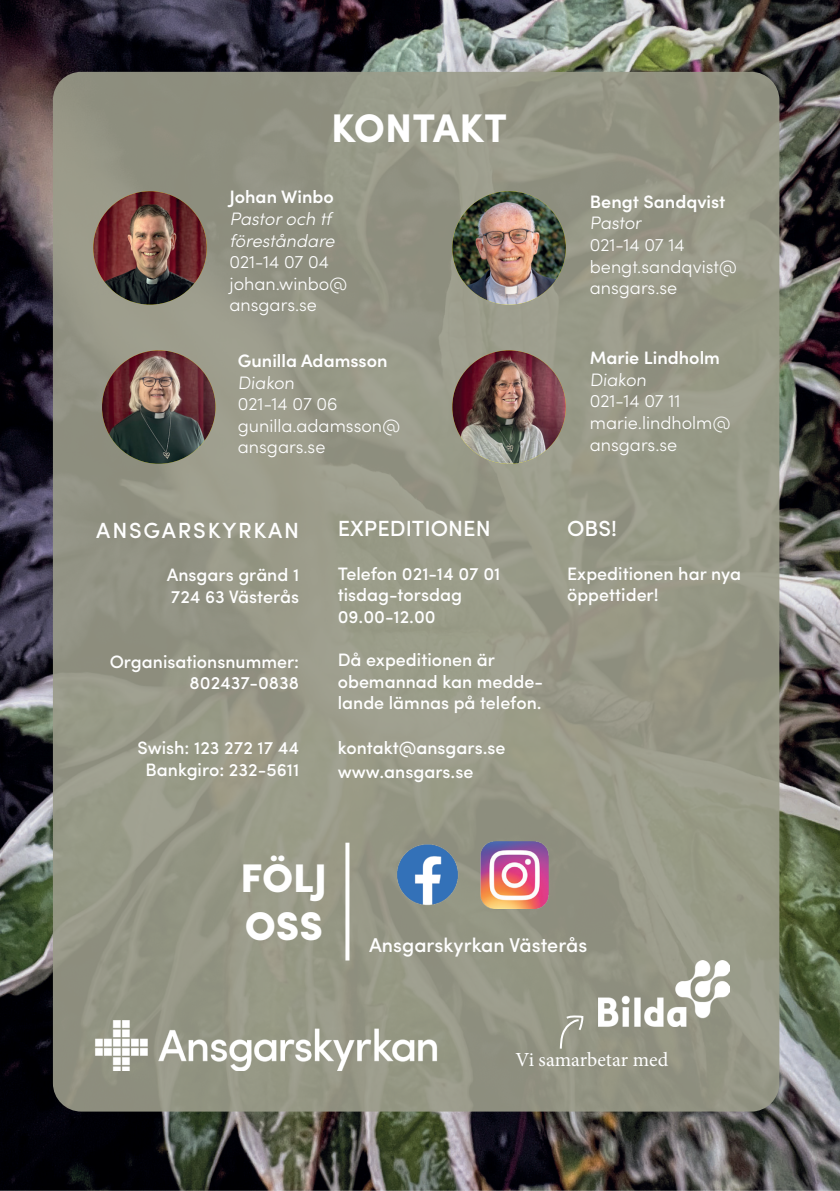
<style>
.page{position:relative;width:840px;height:1191px;background:#fff}
.page>*{position:absolute;margin:0;border:0;box-sizing:border-box;transform-origin:0 0}
.Kalender{font:700 40px "Sofia Pro";color:#fff}
.Kalender-2{font:900 40px/48px "Sofia Pro";color:#fff}
.Kalender-3{font:500 22px "Sofia Pro";color:#fff}
.Kalender-4{font:500 22px "Sofia Pro";letter-spacing:.08em;color:#fff}
.Kalender-5{font:500 20px "Sofia Pro";color:#fff}
.t1{font:20px "Minion Pro";color:#fff}
.Kalender-6{font:500 18px/21.6px "Sofia Pro";color:#fff}
.Kalender-7{font:300 18px/21.6px "Sofia Pro";color:#fff}
.Kalender-8{font:600 18px "Sofia Pro";color:#fff}
.Kalender-9{font:italic 300 18px/21.6px "Sofia Pro";color:#fff}
.s1{font-style:normal}
</style>
<div class="page">
<img style="left:0;top:1px;width:839px;height:1190px">
<div style="left:53px;top:72px;width:726px;height:1039px;background:#9b9c8a;border-radius:28px"></div>
<img style="left:598px;top:960px;width:131px;height:66px">
<svg style="left:558px;top:1015px;width:26px;height:35px"></svg>
<img style="left:452px;top:191px;width:113px;height:114px;border-radius:57px">
<img style="left:93px;top:191px;width:114px;height:114px;border-radius:57px">
<img style="left:102px;top:350px;width:113px;height:114px;border-radius:57px">
<img style="left:452px;top:350px;width:113px;height:114px;border-radius:57px">
<img style="left:93px;top:1021px;width:344px;height:50px">
<img style="left:389px;top:836px;width:76px;height:76px">
<img style="left:476px;top:841px;width:75px;height:67px">
<svg style="left:345px;top:842px;width:4px;height:118px"></svg>
<p class="Kalender" style="left:331px;top:97px;width:177px">KONTAKT</p>
<p class="Kalender-8" style="left:229px;top:183px;width:106px">Johan Winbo</p>
<p class="Kalender-9" style="left:229px;top:207px;width:107px">Pastor och tf föreståndare<br><span class="s1">021-14 07 04</span></p>
<p class="Kalender-7" style="left:229px;top:272px;width:120px">johan.winbo@ ansgars.se</p>
<p class="Kalender-8" style="left:238px;top:347px;width:151px">Gunilla Adamsson</p>
<p class="Kalender-7" style="left:238px;top:370px;width:60px">Diakon</p>
<p class="Kalender-7" style="left:238px;top:392px;width:101px">021-14 07 06</p>
<p class="Kalender-7" style="left:238px;top:414px;width:164px">gunilla.adamsson@ ansgars.se</p>
<p class="Kalender-4" style="left:96px;top:514px;width:204px">ANSGARSKYRKAN</p>
<p class="Kalender-6" style="left:167px;top:563px;width:134px">Ansgars gränd 1</p>
<p class="Kalender-6" style="left:171px;top:584px;width:130px">724 63 Västerås</p>
<p class="Kalender-6" style="left:110px;top:649px;width:191px">Organisationsnummer:</p>
<p class="Kalender-6" style="left:189px;top:671px;width:111px">802437-0838</p>
<p class="Kalender-6" style="left:137px;top:735px;width:163px">Swish: 123 272 17 44</p>
<p class="Kalender-6" style="left:145px;top:757px;width:155px">Bankgiro: 232-5611</p>
<p class="Kalender-3" style="left:337px;top:512px;width:154px">EXPEDITIONEN</p>
<p class="Kalender-6" style="left:337px;top:561px;width:164px">Telefon 021-14 07 01</p>
<p class="Kalender-6" style="left:337px;top:583px;width:126px">tisdag-torsdag</p>
<p class="Kalender-6" style="left:337px;top:604px;width:99px">09.00-12.00</p>
<p class="Kalender-6" style="left:337px;top:648px;width:159px">Då expeditionen är</p>
<p class="Kalender-6" style="left:337px;top:669px;width:207px">obemannad kan medde&shy;lande lämnas på telefon.</p>
<p class="Kalender-6" style="left:337px;top:735px;width:169px">kontakt@ansgars.se</p>
<p class="Kalender-6" style="left:337px;top:759px;width:137px">www.ansgars.se</p>
<p class="Kalender-8" style="left:589px;top:188px;width:137px">Bengt Sandqvist</p>
<p class="Kalender-7" style="left:589px;top:211px;width:55px">Pastor</p>
<p class="Kalender-7" style="left:589px;top:233px;width:96px">021-14 07 14</p>
<p class="Kalender-7" style="left:589px;top:254px;width:149px">bengt.sandqvist@ ansgars.se</p>
<p class="Kalender-8" style="left:589px;top:344px;width:132px">Marie Lindholm</p>
<p class="Kalender-7" style="left:589px;top:367px;width:60px">Diakon</p>
<p class="Kalender-7" style="left:589px;top:389px;width:92px">021-14 07 11</p>
<p class="Kalender-7" style="left:589px;top:411px;width:142px">marie.lindholm@ ansgars.se</p>
<p class="Kalender-3" style="left:566px;top:512px;width:51px">OBS!</p>
<p class="Kalender-6" style="left:566px;top:561px;width:175px">Expeditionen har nya öppettider!</p>
<p class="Kalender-2" style="left:240px;top:850px;width:88px">FÖLJ<br>OSS</p>
<p class="Kalender-5" style="left:369px;top:930px;width:219px">Ansgarskyrkan Västerås</p>
<p class="t1" style="left:515px;top:1046px;width:154px">Vi samarbetar med</p>
</div>
